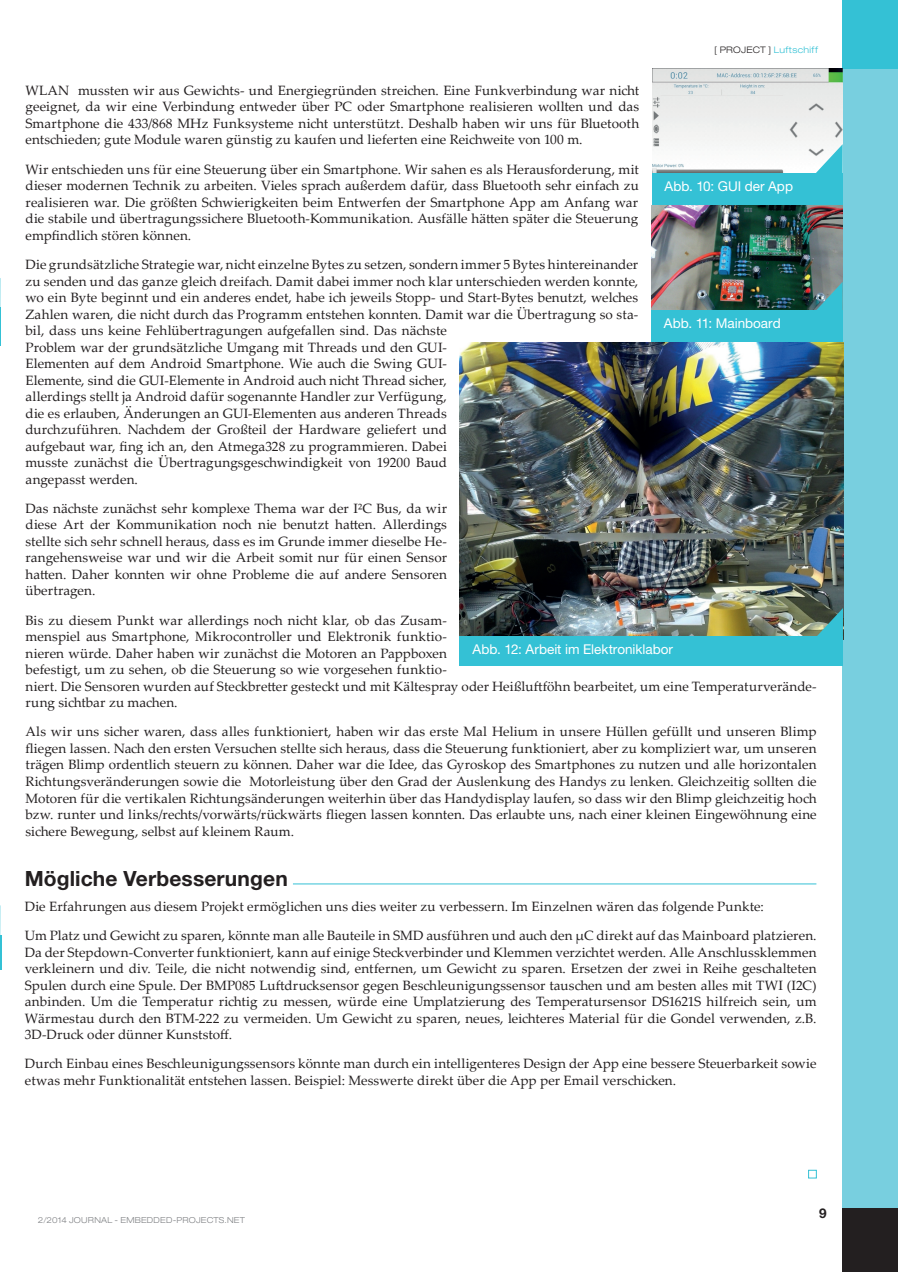
<style>
.page{position:relative;width:898px;height:1272px;background:#fff}
.page>*{position:absolute;margin:0;border:0;box-sizing:border-box;transform-origin:0 0}
.t1{font:700 21px "Helvetica Neue LT Std";letter-spacing:.005em;color:#231f20}
.t2{font:13.5px/16.5px "Palatino Linotype";letter-spacing:.005em;color:#231f20;text-align:justify}
.t3{font:13.5px "Helvetica Neue LT Std";color:#fff}
.t4{font:700 13.5px "Helvetica Neue LT Std";color:#231f20}
.t5{font:300 expanded 9px "Helvetica Neue LT Std";letter-spacing:.03em;color:#34c1d5}
.t6{font:300 expanded 8.25px "Helvetica Neue LT Std";letter-spacing:.025em;color:#808285}
.s1{color:#231f20}
</style>
<div class="page">
<div style="left:842px;top:68px;width:55px;height:1140px;background:#78cfdf"></div>
<div style="left:842px;top:0;width:55px;height:68px;background:#34c1d5"></div>
<div style="left:842px;top:1208px;width:55px;height:63px;background:#231f20"></div>
<hr style="left:0;top:307px;width:1px;height:38px;background:#34c1d5">
<hr style="left:0;top:278px;width:1px;height:33px;background:#34c1d5">
<hr style="left:0;top:935px;width:1px;height:34px;background:#34c1d5">
<hr style="left:0;top:905px;width:1px;height:33px;background:#34c1d5">
<img style="left:652px;top:68px;width:190px;height:105px">
<div style="left:651px;top:173px;width:191px;height:32px;background:#34c1d5"></div>
<svg style="left:811px;top:144px;width:31px;height:29px"></svg>
<img style="left:651px;top:205px;width:191px;height:105px">
<img style="left:459px;top:342px;width:383px;height:294px">
<div style="left:459px;top:636px;width:383px;height:29px;background:#34c1d5"></div>
<svg style="left:811px;top:608px;width:31px;height:28px"></svg>
<div style="left:650px;top:310px;width:192px;height:32px;background:#34c1d5"></div>
<svg style="left:811px;top:282px;width:31px;height:28px"></svg>
<hr style="left:293px;top:883px;width:523px;height:1px;background:#34c1d5">
<svg style="left:808px;top:1169px;width:8px;height:9px"></svg>
<p class="t5" style="left:714px;top:45px;width:105px"><span class="s1">[ PROJECT ]</span> Luftschiff</p>
<p class="t2" style="left:26px;top:82px;width:615px">WLAN mussten wir aus Gewichts- und Energiegründen streichen. Eine Funkverbindung war nicht geeignet, da wir eine Verbindung entweder über PC oder Smartphone realisieren wollten und das Smartphone die 433/868 MHz Funksysteme nicht unterstützt. Deshalb haben wir uns für Bluetooth entschieden; gute Module waren günstig zu kaufen und lieferten eine Reichweite von 100 m.</p>
<p class="t2" style="left:26px;top:160px;width:614px">Wir entschieden uns für eine Steuerung über ein Smartphone. Wir sahen es als Herausforderung, mit dieser modernen Technik zu arbeiten. Vieles sprach außerdem dafür, dass Bluetooth sehr einfach zu realisieren war. Die größten Schwierigkeiten beim Entwerfen der Smartphone App am Anfang war die stabile und übertragungssichere Bluetooth-Kommunikation. Ausfälle hätten später die Steuerung empfindlich stören können.</p>
<p class="t2" style="left:26px;top:256px;width:614px;text-align:left">Die grundsätzliche Strategie war, nicht einzelne Bytes zu setzen, sondern immer 5 Bytes hintereinander zu senden und das ganze gleich dreifach. Damit dabei immer noch klar unterschieden werden konnte, wo ein Byte beginnt und ein anderes endet, habe ich jeweils Stopp- und Start-Bytes benutzt, welches Zahlen waren, die nicht durch das Programm entstehen konnten. Damit war die Übertragung so sta&shy;bil, dass uns keine Fehlübertragungen aufgefallen sind. Das nächste<br>Problem war der grundsätzliche Umgang mit Threads und den GUI-<br>Elementen auf dem Android Smartphone. Wie auch die Swing GUI-<br>Elemente, sind die GUI-Elemente in Android auch nicht Thread sicher,<br>allerdings stellt ja Android dafür sogenannte Handler zur Verfügung,<br>die es erlauben, Änderungen an GUI-Elementen aus anderen Threads<br>durchzuführen. Nachdem der Großteil der Hardware geliefert und<br>aufgebaut war, fing ich an, den Atmega328 zu programmieren. Dabei<br>musste zunächst die Übertragungsgeschwindigkeit von 19200 Baud<br>angepasst werden.</p>
<p class="t2" style="left:26px;top:499px;width:423px">Das nächste zunächst sehr komplexe Thema war der I²C Bus, da wir diese Art der Kommunikation noch nie benutzt hatten. Allerdings stellte sich sehr schnell heraus, dass es im Grunde immer dieselbe He&shy;rangehensweise war und wir die Arbeit somit nur für einen Sensor hatten. Daher konnten wir ohne Probleme die auf andere Sensoren übertragen.</p>
<p class="t2" style="left:26px;top:611px;width:792px;text-align:left">Bis zu diesem Punkt war allerdings noch nicht klar, ob das Zusam-<br>menspiel aus Smartphone, Mikrocontroller und Elektronik funktio-<br>nieren würde. Daher haben wir zunächst die Motoren an Pappboxen<br>befestigt, um zu sehen, ob die Steuerung so wie vorgesehen funktio-<br>niert. Die Sensoren wurden auf Steckbretter gesteckt und mit Kältespray oder Heißluftföhn bearbeitet, um eine Temperaturverände&shy;rung sichtbar zu machen.</p>
<p class="t2" style="left:26px;top:723px;width:792px">Als wir uns sicher waren, dass alles funktioniert, haben wir das erste Mal Helium in unsere Hüllen gefüllt und unseren Blimp fliegen lassen. Nach den ersten Versuchen stellte sich heraus, dass die Steuerung funktioniert, aber zu kompliziert war, um unseren trägen Blimp ordentlich steuern zu können. Daher war die Idee, das Gyroskop des Smartphones zu nutzen und alle horizontalen Richtungsveränderungen sowie die Motorleistung über den Grad der Auslenkung des Handys zu lenken. Gleichzeitig sollten die Motoren für die vertikalen Richtungsänderungen weiterhin über das Handydisplay laufen, so dass wir den Blimp gleichzeitig hoch bzw. runter und links/rechts/vorwärts/rückwärts fliegen lassen konnten. Das erlaubte uns, nach einer kleinen Eingewöhnung eine sichere Bewegung, selbst auf kleinem Raum.</p>
<p class="t3" style="left:664px;top:178px;width:130px">Abb. 10: GUI der App</p>
<p class="t3" style="left:663px;top:315px;width:118px">Abb. 11: Mainboard</p>
<p class="t3" style="left:472px;top:641px;width:202px">Abb. 12: Arbeit im Elektroniklabor</p>
<h1 class="t1" style="left:25px;top:865px;width:264px">Mögliche Verbesserungen</h1>
<p class="t2" style="left:25px;top:891px;width:793px;line-height:29.2px">Die Erfahrungen aus diesem Projekt ermöglichen uns dies weiter zu verbessern. Im Einzelnen wären das folgende Punkte:<br>Um Platz und Gewicht zu sparen, könnte man alle Bauteile in SMD ausführen und auch den µC direkt auf das Mainboard platzieren.</p>
<p class="t2" style="left:25px;top:943px;width:793px">Da der Stepdown-Converter funktioniert, kann auf einige Steckverbinder und Klemmen verzichtet werden. Alle Anschlussklemmen verkleinern und div. Teile, die nicht notwendig sind, entfernen, um Gewicht zu sparen. Ersetzen der zwei in Reihe geschalteten Spulen durch eine Spule. Der BMP085 Luftdrucksensor gegen Beschleunigungssensor tauschen und am besten alles mit TWI (I2C) anbinden. Um die Temperatur richtig zu messen, würde eine Umplatzierung des Temperatursensor DS1621S hilfreich sein, um Wärmestau durch den BTM-222 zu vermeiden. Um Gewicht zu sparen, neues, leichteres Material für die Gondel verwenden, z.B.<br>3D-Druck oder dünner Kunststoff.</p>
<p class="t2" style="left:25px;top:1055px;width:793px">Durch Einbau eines Beschleunigungssensors könnte man durch ein intelligenteres Design der App eine bessere Steuerbarkeit sowie etwas mehr Funktionalität entstehen lassen. Beispiel: Messwerte direkt über die App per Email verschicken.</p>
<p class="t6" style="left:38px;top:1214px;width:209px">2/2014 JOURNAL - EMBEDDED-PROJECTS.NET</p>
<p class="t4" style="left:819px;top:1204px;width:9px">9</p>
</div>
